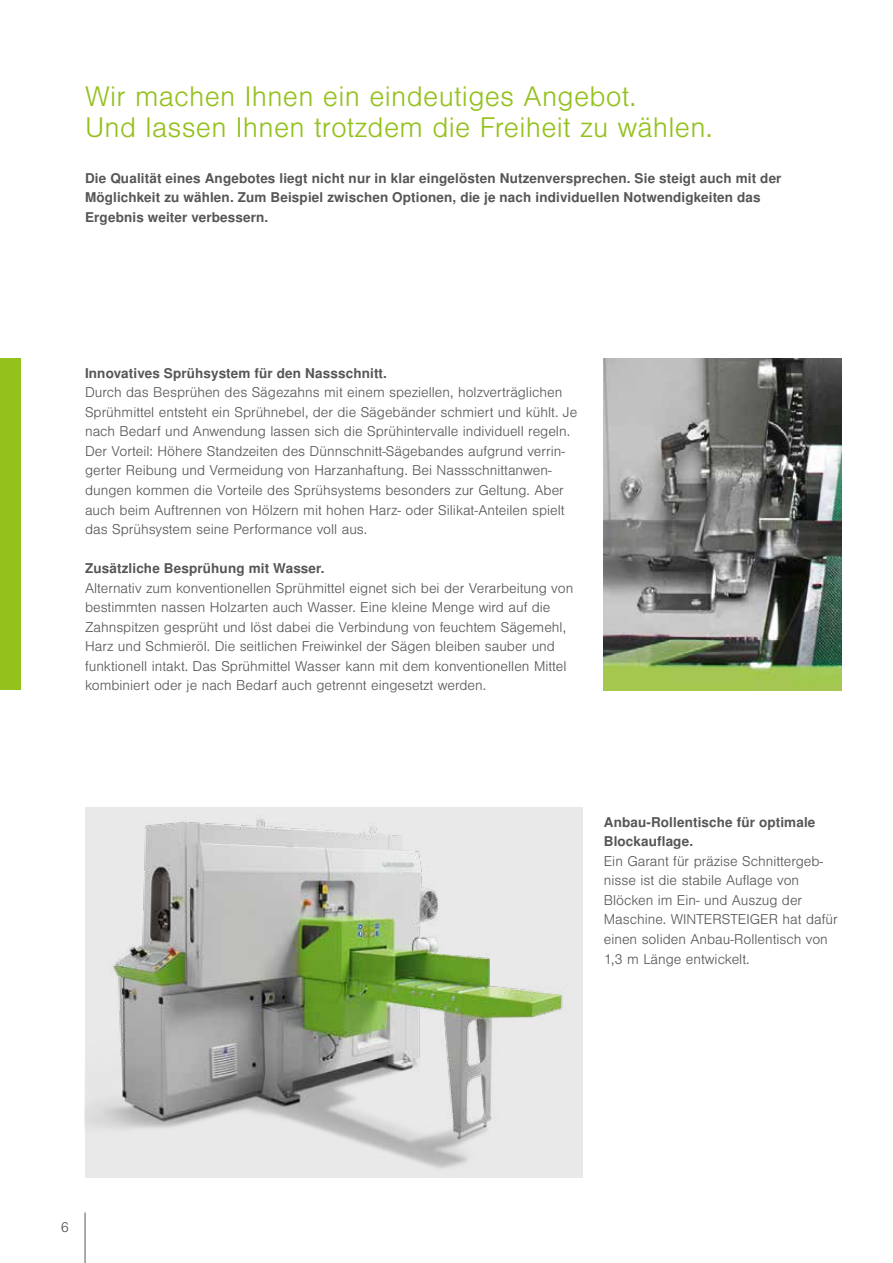
<style>
.page{position:relative;width:893px;height:1263px;background:#fff}
.page>*{position:absolute;margin:0;border:0;box-sizing:border-box;transform-origin:0 0}
.t1{font:300 27px/31.5px "Nimbus San LOT";letter-spacing:.01em;color:#94c11c}
.t2{font:300 13.5px/19.5px "Nimbus San LOT";color:#565656}
.t3{font:700 13.5px/19.5px "Nimbus San LOT";letter-spacing:.01em;color:#565656}
</style>
<div class="page">
<hr style="left:85px;top:1212px;width:1px;height:51px;background:#565656">
<img style="left:85px;top:807px;width:498px;height:371px">
<img style="left:604px;top:358px;width:238px;height:332px">
<div style="left:0;top:358px;width:20px;height:332px;background:#94c11c"></div>
<h1 class="t1" style="left:85px;top:81px;width:629px">Wir machen Ihnen ein eindeutiges Angebot.<br>Und lassen Ihnen trotzdem die Freiheit zu wählen.</h1>
<p class="t3" style="left:85px;top:169px;width:698px">Die Qualität eines Angebotes liegt nicht nur in klar eingelösten Nutzenversprechen. Sie steigt auch mit der<br>Möglichkeit zu wählen. Zum Beispiel zwischen Optionen, die je nach individuellen Notwendigkeiten das<br>Ergebnis weiter verbessern.</p>
<p class="t3" style="left:85px;top:364px;width:303px">Innovatives Sprühsystem für den Nassschnitt.</p>
<p class="t2" style="left:85px;top:383px;width:494px">Durch das Besprühen des Sägezahns mit einem speziellen, holzverträglichen Sprühmittel entsteht ein Sprühnebel, der die Sägebänder schmiert und kühlt. Je nach Bedarf und Anwendung lassen sich die Sprühintervalle individuell regeln.<br>Der Vorteil: Höhere Standzeiten des Dünnschnitt-Sägebandes aufgrund verrin&shy;gerter Reibung und Vermeidung von Harzanhaftung. Bei Nassschnittanwen&shy;dungen kommen die Vorteile des Sprühsystems besonders zur Geltung. Aber auch beim Auftrennen von Hölzern mit hohen Harz- oder Silikat-Anteilen spielt das Sprühsystem seine Performance voll aus.</p>
<p class="t3" style="left:85px;top:559px;width:241px">Zusätzliche Besprühung mit Wasser.</p>
<p class="t2" style="left:85px;top:578px;width:490px">Alternativ zum konventionellen Sprühmittel eignet sich bei der Verarbeitung von bestimmten nassen Holzarten auch Wasser. Eine kleine Menge wird auf die Zahnspitzen gesprüht und löst dabei die Verbindung von feuchtem Sägemehl, Harz und Schmieröl. Die seitlichen Freiwinkel der Sägen bleiben sauber und funktionell intakt. Das Sprühmittel Wasser kann mit dem konventionellen Mittel kombiniert oder je nach Bedarf auch getrennt eingesetzt werden.</p>
<p class="t3" style="left:604px;top:813px;width:213px">Anbau-Rollentische für optimale<br>Blockauflage.</p>
<p class="t2" style="left:604px;top:852px;width:235px">Ein Garant für präzise Schnittergeb&shy;nisse ist die stabile Auflage von<br>Blöcken im Ein- und Auszug der<br>Maschine. WINTERSTEIGER hat dafür einen soliden Anbau-Rollentisch von<br>1,3 m Länge entwickelt.</p>
<p class="t2" style="left:61px;top:1218px;width:10px">6</p>
</div>
